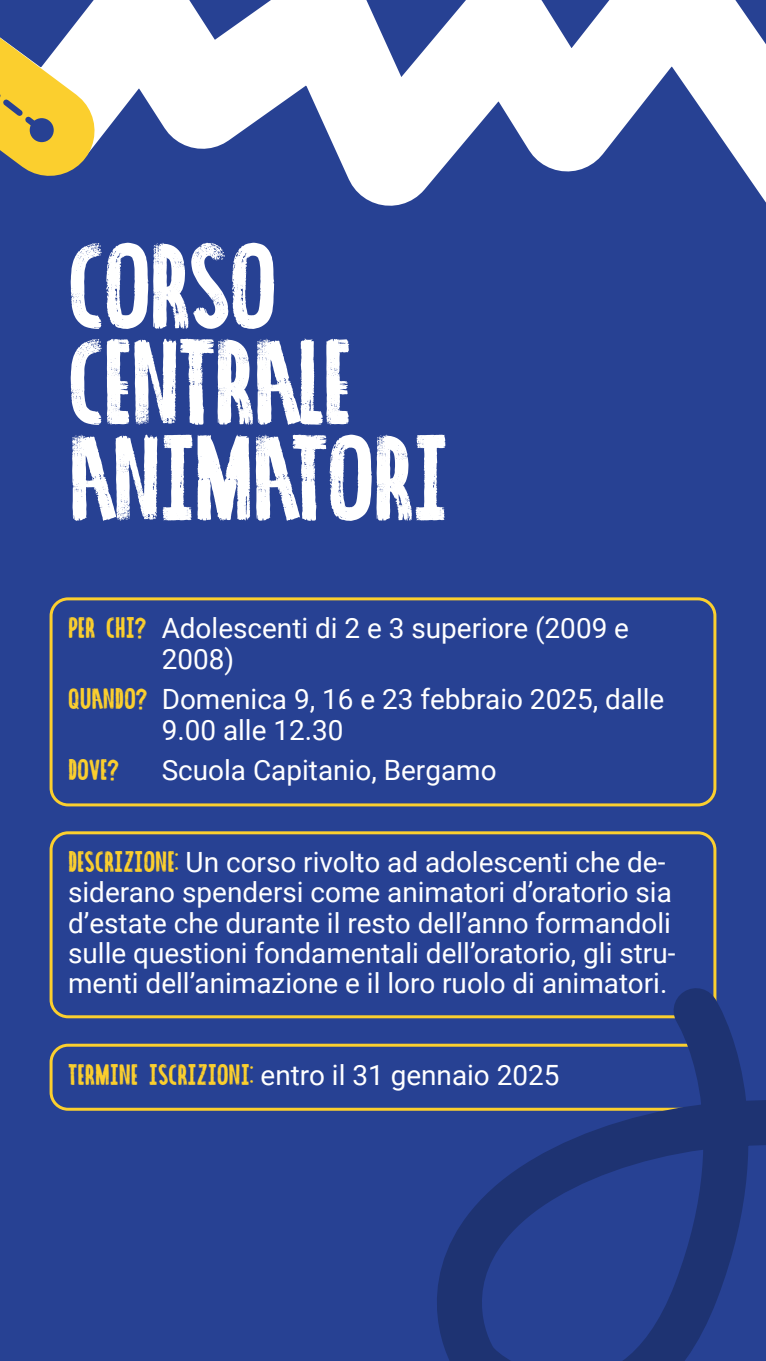
<style>
.page{position:relative;width:766px;height:1361px;background:#fff}
.page>*{position:absolute;margin:0;border:0;box-sizing:border-box;transform-origin:0 0}
.t1{font:condensed 123px/96px "Ocean Six";letter-spacing:-.02em;color:#fff}
.t2{font:condensed 30px "Ocean Six";color:#fbcf2e}
.t3{font:27.9px/30px "Roboto";color:#fff}
.s1{font-family:"Ocean Six";font-stretch:condensed;font-size:30px;color:#fbcf2e}
</style>
<div class="page">
<div style="left:0;top:0;width:765px;height:1361px;background:#274193"></div>
<svg style="left:175px;top:0;width:590px;height:206px"></svg>
<svg style="left:0;top:0;width:175px;height:176px"></svg>
<svg style="left:0;top:8px;width:50px;height:131px"></svg>
<div style="left:30px;top:118px;width:24px;height:24px;background:#274193;border-radius:50%"></div>
<div style="left:50px;top:597px;width:666px;height:209px;border:3px solid #fbcf2e;border-radius:17px"></div>
<div style="left:50px;top:831px;width:666px;height:187px;border:3px solid #fbcf2e;border-radius:17px"></div>
<div style="left:50px;top:1043px;width:666px;height:67px;border:3px solid #fbcf2e;border-radius:17px"></div>
<svg style="left:397px;top:965px;width:368px;height:396px"></svg>
<h1 class="t1" style="left:68px;top:233px;width:382px">CORSO<br>CENTRALE<br>ANIMATORI</h1>
<p class="t3" style="left:162px;top:612px;width:468px;text-indent:-94px"><span class="s1">PER CHI?</span> Adolescenti di 2 e 3 superiore (2009 e<br>2008)</p>
<p class="t3" style="left:162px;top:683px;width:504px;text-indent:-94px"><span class="s1">QUANDO?</span> Domenica 9, 16 e 23 febbraio 2025, dalle<br>9.00 alle 12.30</p>
<p class="t2" style="left:68px;top:751px;width:52px">DOVE?</p>
<p class="t3" style="left:162px;top:754px;width:336px">Scuola Capitanio, Bergamo</p>
<p class="t3" style="left:68px;top:846px;width:608px"><span class="s1">DESCRIZIONE:</span> Un corso rivolto ad adolescenti che de&shy;siderano spendersi come animatori d’oratorio sia d’estate che durante il resto dell’anno formandoli sulle questioni fondamentali dell’oratorio, gli stru&shy;menti dell’animazione e il loro ruolo di animatori.</p>
<p class="t3" style="left:68px;top:1058px;width:493px"><span class="s1">TERMINE ISCRIZIONI:</span> entro il 31 gennaio 2025</p>
</div>
